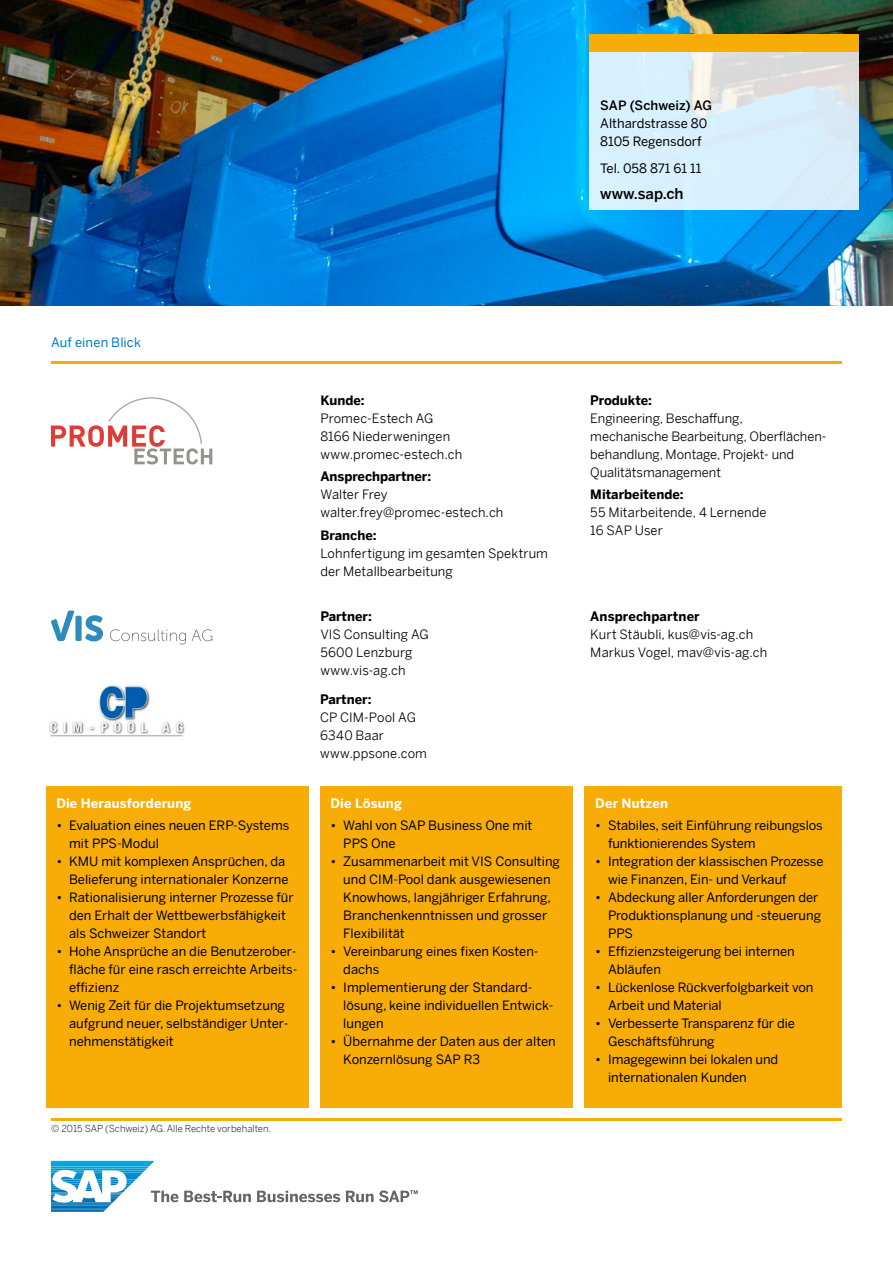
<style>
.page{position:relative;width:893px;height:1263px;background:#fff}
.page>*{position:absolute;margin:0;border:0;box-sizing:border-box;transform-origin:0 0}
.t1{font:500 15px "Benton Sans";color:#000}
.t2{font:12.9px/18px "Benton Sans";letter-spacing:-.005em;color:#000}
.t3{font:12.9px/18px "Benton Sans";letter-spacing:.005em;color:#000}
.t4{font:700 12.9px "Benton Sans";color:#000}
.t5{font:700 12.9px "Benton Sans";letter-spacing:.01em;color:#fff}
.t6{font:500 12.9px "Benton Sans";color:#000}
.t7{font:12.9px "Benton Sans";letter-spacing:.01em;color:#007bbd}
.t8{font:300 9.6px "Benton Sans";color:#000}
</style>
<div class="page">
<img style="left:0;top:0;width:893px;height:305px">
<hr style="left:51px;top:1118px;width:791px;height:2px;background:#f8ac08">
<svg style="left:590px;top:51px;width:269px;height:159px;background:#daebf5"></svg>
<div style="left:590px;top:34px;width:269px;height:17px;background:#f8ac08"></div>
<hr style="left:51px;top:361px;width:791px;height:2px;background:#f8ac08">
<svg style="left:184px;top:1190px;width:67px;height:12px"></svg>
<svg style="left:257px;top:1190px;width:83px;height:12px"></svg>
<svg style="left:346px;top:1190px;width:72px;height:12px"></svg>
<svg style="left:51px;top:1161px;width:127px;height:51px"></svg>
<div style="left:46px;top:787px;width:263px;height:321px;background:#f8ac08"></div>
<div style="left:320px;top:787px;width:253px;height:321px;background:#f8ac08"></div>
<div style="left:585px;top:787px;width:257px;height:321px;background:#f8ac08"></div>
<img style="left:49px;top:685px;width:136px;height:52px">
<svg style="left:51px;top:610px;width:23px;height:31px"></svg>
<div style="left:75px;top:616px;width:7px;height:25px;background:#2b8cbd;border-radius:2px"></div>
<svg style="left:85px;top:615px;width:18px;height:26px"></svg>
<svg style="left:110px;top:629px;width:76px;height:15px"></svg>
<svg style="left:192px;top:629px;width:20px;height:12px"></svg>
<svg style="left:51px;top:397px;width:161px;height:67px"></svg>
<p class="t6" style="left:600px;top:96px;width:113px">SAP (Schweiz) AG</p>
<p class="t2" style="left:600px;top:114px;width:109px">Althardstrasse 80<br>8105 Regensdorf</p>
<p class="t2" style="left:600px;top:158px;width:103px">Tel. 058 871 61 11</p>
<p class="t1" style="left:600px;top:183px;width:85px">www.sap.ch</p>
<p class="t7" style="left:51px;top:333px;width:91px">Auf einen Blick</p>
<p class="t5" style="left:56px;top:793px;width:137px">Die Herausforderung</p>
<p class="t2" style="left:69px;top:815px;width:222px;text-indent:-13px">• Evaluation eines neuen ERP-Systems mit PPS-Modul</p>
<p class="t2" style="left:56px;top:851px;width:234px;text-align:right">• KMU mit komplexen Ansprüchen, da<br>Belieferung internationaler Konzerne</p>
<p class="t2" style="left:69px;top:887px;width:226px;text-indent:-13px">• Rationalisierung interner Prozesse für den Erhalt der Wettbewerbsfähigkeit als Schweizer Standort</p>
<p class="t2" style="left:69px;top:941px;width:230px;text-align:justify;text-indent:-13px">• Hohe Ansprüche an die Benutzerober&shy;fläche für eine rasch erreichte Arbeits&shy;effizienz</p>
<p class="t2" style="left:69px;top:995px;width:221px;text-indent:-13px">• Wenig Zeit für die Projektumsetzung aufgrund neuer, selbständiger Unter&shy;nehmenstätigkeit</p>
<p class="t8" style="left:51px;top:1121px;width:222px">© 2015 SAP (Schweiz) AG. Alle Rechte vorbehalten.</p>
<p class="t4" style="left:320px;top:391px;width:46px">Kunde:</p>
<p class="t3" style="left:320px;top:409px;width:143px">Promec-Estech AG<br>8166 Niederweningen www.promec-estech.ch</p>
<p class="t4" style="left:320px;top:467px;width:112px">Ansprechpartner:</p>
<p class="t3" style="left:320px;top:485px;width:185px">Walter Frey walter.frey@promec-estech.ch</p>
<p class="t4" style="left:320px;top:525px;width:58px">Branche:</p>
<p class="t3" style="left:320px;top:543px;width:229px">Lohnfertigung im gesamten Spektrum der Metallbearbeitung</p>
<p class="t4" style="left:320px;top:606px;width:53px">Partner:</p>
<p class="t3" style="left:320px;top:624px;width:110px">VIS Consulting AG<br>5600 Lenzburg www.vis-ag.ch</p>
<p class="t4" style="left:320px;top:690px;width:53px">Partner:</p>
<p class="t3" style="left:320px;top:708px;width:109px">CP CIM-Pool AG<br>6340 Baar www.ppsone.com</p>
<p class="t5" style="left:331px;top:793px;width:73px">Die Lösung</p>
<p class="t2" style="left:343px;top:815px;width:191px;text-indent:-13px">• Wahl von SAP Business One mit<br>PPS One</p>
<p class="t2" style="left:343px;top:851px;width:218px;text-indent:-13px">• Zusammenarbeit mit VIS Consulting und CIM-Pool dank ausgewiesenen<br>Knowhows, langjähriger Erfahrung,<br>Branchenkenntnissen und grosser<br>Flexibilität</p>
<p class="t2" style="left:343px;top:941px;width:197px;text-indent:-13px">• Vereinbarung eines fixen Kosten&shy;dachs</p>
<p class="t2" style="left:343px;top:977px;width:212px;text-indent:-13px">• Implementierung der Standard&shy;lösung, keine individuellen Entwick&shy;lungen</p>
<p class="t2" style="left:343px;top:1031px;width:214px;text-indent:-13px">• Übernahme der Daten aus der alten<br>Konzernlösung SAP R3</p>
<p class="t4" style="left:590px;top:391px;width:63px">Produkte:</p>
<p class="t3" style="left:590px;top:409px;width:238px">Engineering, Beschaffung,<br>mechanische Bearbeitung, Oberflächen&shy;behandlung, Montage, Projekt- und<br>Qualitätsmanagement</p>
<p class="t4" style="left:590px;top:485px;width:95px">Mitarbeitende:</p>
<p class="t3" style="left:590px;top:503px;width:178px">55 Mitarbeitende, 4 Lernende<br>16 SAP User</p>
<p class="t4" style="left:590px;top:606px;width:111px">Ansprechpartner</p>
<p class="t3" style="left:590px;top:624px;width:178px">Kurt Stäubli, kus@vis-ag.ch<br>Markus Vogel, mav@vis-ag.ch</p>
<p class="t5" style="left:595px;top:793px;width:74px">Der Nutzen</p>
<p class="t2" style="left:608px;top:815px;width:216px;text-indent:-13px">• Stabiles, seit Einführung reibungslos funktionierendes System</p>
<p class="t2" style="left:608px;top:851px;width:217px;text-indent:-13px">• Integration der klassischen Prozesse wie Finanzen, Ein- und Verkauf</p>
<p class="t2" style="left:608px;top:887px;width:214px;text-indent:-13px">• Abdeckung aller Anforderungen der<br>Produktionsplanung und -steuerung<br>PPS</p>
<p class="t2" style="left:608px;top:941px;width:188px;text-indent:-13px">• Effizienzsteigerung bei internen<br>Abläufen</p>
<p class="t2" style="left:608px;top:977px;width:207px;text-indent:-13px">• Lückenlose Rückverfolgbarkeit von<br>Arbeit und Material</p>
<p class="t2" style="left:608px;top:1013px;width:188px;text-indent:-13px">• Verbesserte Transparenz für die<br>Geschäftsführung</p>
<p class="t2" style="left:608px;top:1049px;width:172px;text-indent:-13px">• Imagegewinn bei lokalen und internationalen Kunden</p>
</div>
